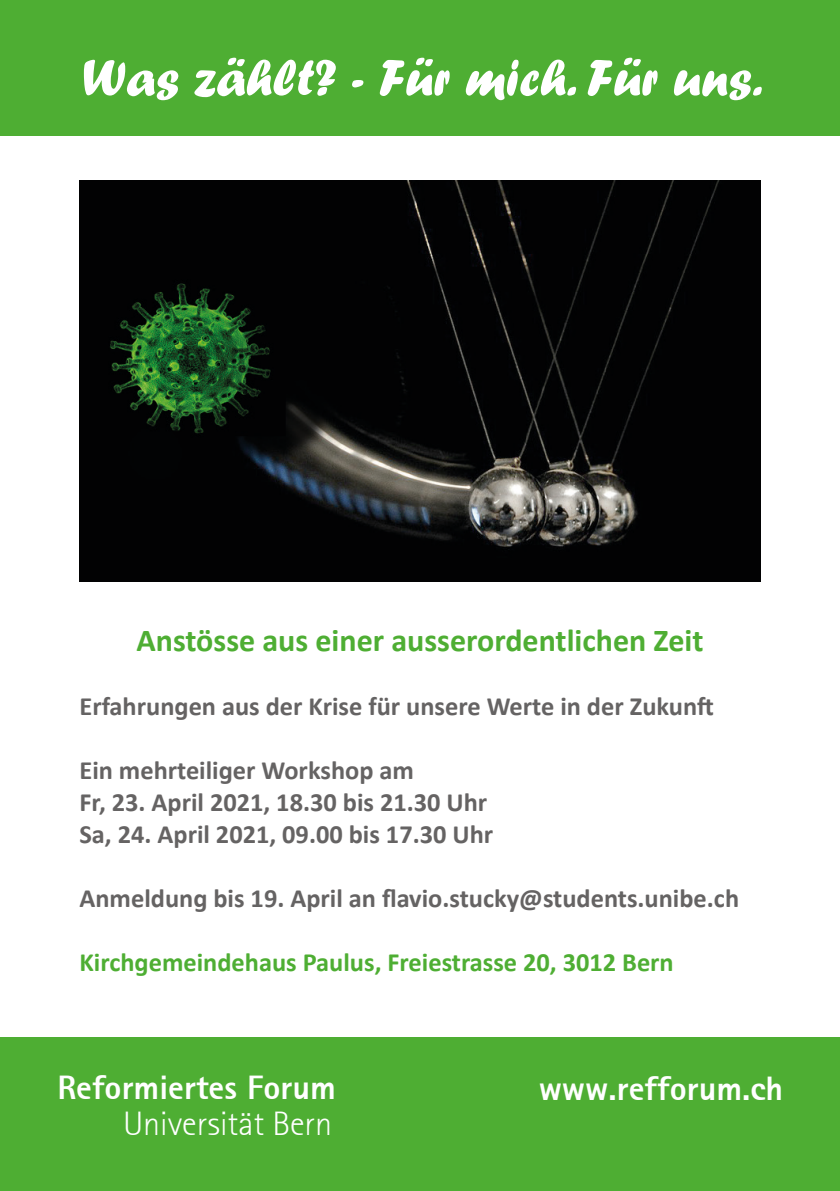
<style>
.page{position:relative;width:840px;height:1191px;background:#fff}
.page>*{position:absolute;margin:0;border:0;box-sizing:border-box;transform-origin:0 0}
.t1{font:53.2px "Forte";color:#fff}
.t2{font:34px "True Rotis San Serif Extrabold T Hree";color:#fff}
.t3{font:34px "True Rotis Sanserif Lig T Hree";color:#fff}
.t4{font:700 32px "Calibri";color:#4eae33}
.t5{font:700 26.4px "Calibri";color:#656363}
.t6{font:700 26.4px "Calibri";color:#4eae33}
</style>
<div class="page">
<div style="left:0;top:0;width:839px;height:135px;background:#4eae33"></div>
<div style="left:0;top:1037px;width:839px;height:154px;background:#4eae33"></div>
<img style="left:79px;top:180px;width:681px;height:401px">
<p class="t1" style="left:82px;top:47px;width:681px">Was zählt? - Für mich. Für uns.</p>
<p class="t4" style="left:136px;top:617px;width:568px">Anstösse aus einer ausserordentlichen Zeit</p>
<p class="t5" style="left:79px;top:687px;width:635px">Erfahrungen aus der Krise für unsere Werte in der Zukunft</p>
<p class="t5" style="left:79px;top:751px;width:336px">Ein mehrteiliger Workshop am</p>
<p class="t5" style="left:79px;top:783px;width:409px">Fr, 23. April 2021, 18.30 bis 21.30 Uhr</p>
<p class="t5" style="left:79px;top:815px;width:415px">Sa, 24. April 2021, 09.00 bis 17.30 Uhr</p>
<p class="t5" style="left:79px;top:879px;width:660px">Anmeldung bis 19. April an flavio.stucky@students.unibe.ch</p>
<p class="t6" style="left:79px;top:943px;width:595px">Kirchgemeindehaus Paulus, Freiestrasse 20, 3012 Bern</p>
<p class="t2" style="left:57px;top:1065px;width:280px">Reformiertes Forum</p>
<p class="t3" style="left:123px;top:1103px;width:211px">Universität Bern</p>
<p class="t2" style="left:538px;top:1067px;width:246px">www.refforum.ch</p>
</div>
